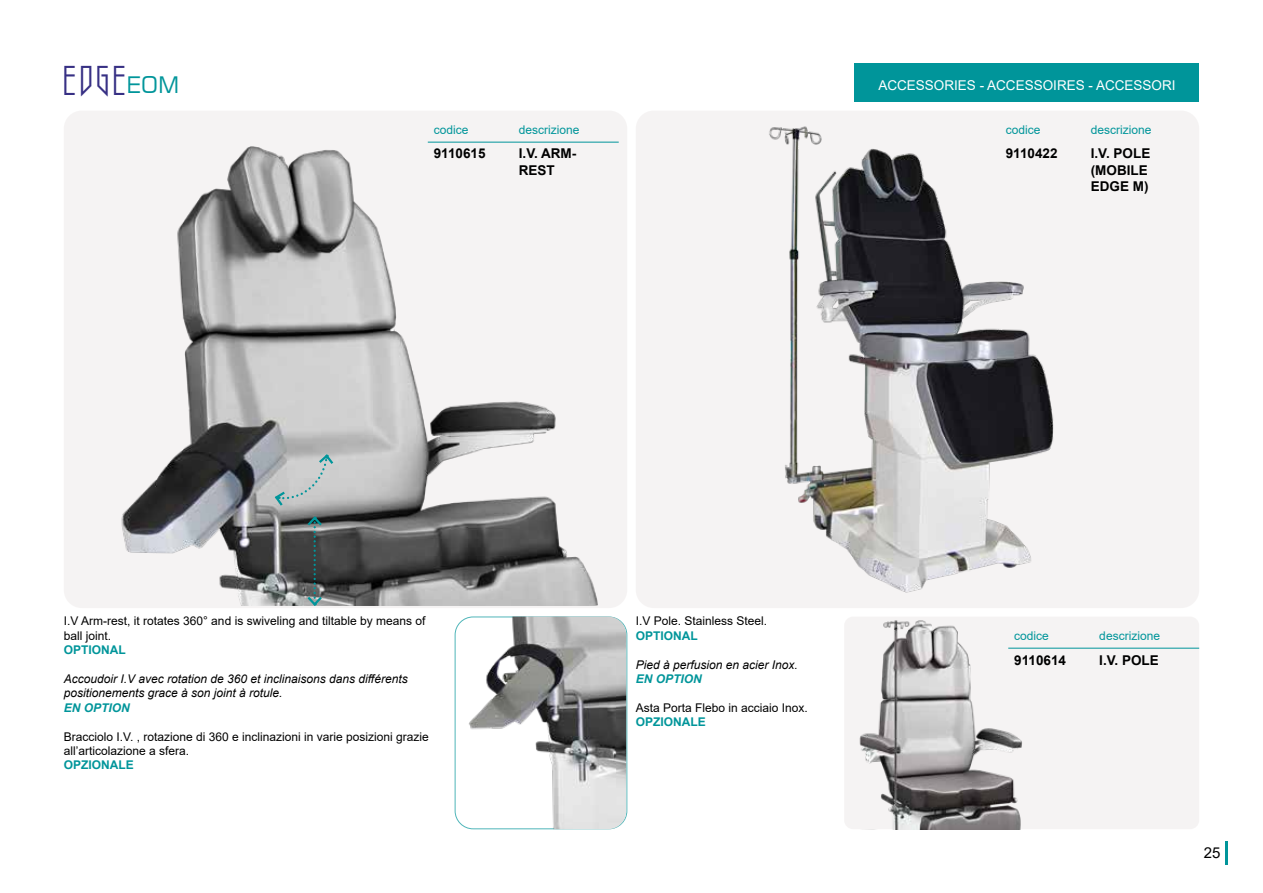
<style>
.page{position:relative;width:1263px;height:893px;background:#fff}
.page>*{position:absolute;margin:0;border:0;box-sizing:border-box;transform-origin:0 0}
.t1{font:42.3px "Havannah Hank";color:#373084}
.t2{font:15px "Arial";color:#000}
.t3{font:700 13.5px/16.2px "Arial";color:#000}
.t4{font:13.5px "Arial";color:#fff}
.t5{font:12px/14.4px "Arial";color:#000}
.t6{font:italic 12px/14.4px "Arial";color:#000}
.t7{font:12px "Arial";color:#00959a}
.t8{font:700 12px "Arial";color:#00959a}
.t9{font:italic 700 12px "Arial";color:#00959a}
.s1{font-family:"Square 721 BT";font-size:22.65px;color:#00959a}
</style>
<div class="page">
<div style="left:844px;top:617px;width:355px;height:212px;background:#f2efef;border-radius:9px"></div>
<hr style="left:1225px;top:841px;width:3px;height:23px;background:#00959a">
<img style="left:64px;top:111px;width:563px;height:495px">
<svg style="left:273px;top:453px;width:62px;height:55px;background:#bcc3c3"></svg>
<svg style="left:305px;top:515px;width:19px;height:93px;background:#525e5f"></svg>
<img style="left:454px;top:617px;width:172px;height:212px">
<img style="left:859px;top:620px;width:255px;height:209px">
<img style="left:636px;top:111px;width:563px;height:497px">
<div style="left:855px;top:64px;width:344px;height:38px;background:#00959a"></div>
<hr style="left:428px;top:142px;width:191px;height:1px;background:#00959a">
<hr style="left:1008px;top:648px;width:191px;height:1px;background:#00959a">
<h1 class="t1" style="left:64px;top:62px;width:116px">EDGE <span class="s1">EOM</span></h1>
<p class="t7" style="left:434px;top:121px;width:36px">codice</p>
<p class="t7" style="left:519px;top:121px;width:62px">descrizione</p>
<p class="t3" style="left:434px;top:146px;width:53px">9110615</p>
<p class="t3" style="left:519px;top:146px;width:59px">I.V. ARM-<br>REST</p>
<p class="t4" style="left:878px;top:76px;width:299px">ACCESSORIES - ACCESSOIRES - ACCESSORI</p>
<p class="t7" style="left:1006px;top:121px;width:36px">codice</p>
<p class="t7" style="left:1091px;top:121px;width:62px">descrizione</p>
<p class="t3" style="left:1006px;top:146px;width:53px">9110422</p>
<p class="t3" style="left:1091px;top:146px;width:61px">I.V. POLE (MOBILE<br>EDGE M)</p>
<p class="t5" style="left:64px;top:614px;width:363px">I.V Arm-rest, it rotates 360° and is swiveling and tiltable by means of ball joint.</p>
<p class="t8" style="left:64px;top:641px;width:64px">OPTIONAL</p>
<p class="t6" style="left:64px;top:672px;width:345px">Accoudoir I.V avec rotation de 360 et inclinaisons dans différents positionements grace à son joint à rotule.</p>
<p class="t9" style="left:64px;top:699px;width:68px">EN OPTION</p>
<p class="t5" style="left:64px;top:729px;width:367px">Bracciolo I.V. , rotazione di 360 e inclinazioni in varie posizioni grazie all’articolazione a sfera.</p>
<p class="t8" style="left:64px;top:757px;width:72px">OPZIONALE</p>
<p class="t5" style="left:636px;top:614px;width:133px">I.V Pole. Stainless Steel.</p>
<p class="t8" style="left:636px;top:627px;width:64px">OPTIONAL</p>
<p class="t6" style="left:636px;top:657px;width:164px">Pied à perfusion en acier Inox.</p>
<p class="t9" style="left:636px;top:671px;width:68px">EN OPTION</p>
<p class="t5" style="left:636px;top:700px;width:174px">Asta Porta Flebo in acciaio Inox.</p>
<p class="t8" style="left:636px;top:713px;width:72px">OPZIONALE</p>
<p class="t7" style="left:1014px;top:627px;width:36px">codice</p>
<p class="t7" style="left:1099px;top:627px;width:62px">descrizione</p>
<p class="t3" style="left:1014px;top:652px;width:53px">9110614</p>
<p class="t3" style="left:1099px;top:652px;width:61px">I.V. POLE</p>
<p class="t2" style="left:1204px;top:842px;width:18px">25</p>
</div>
